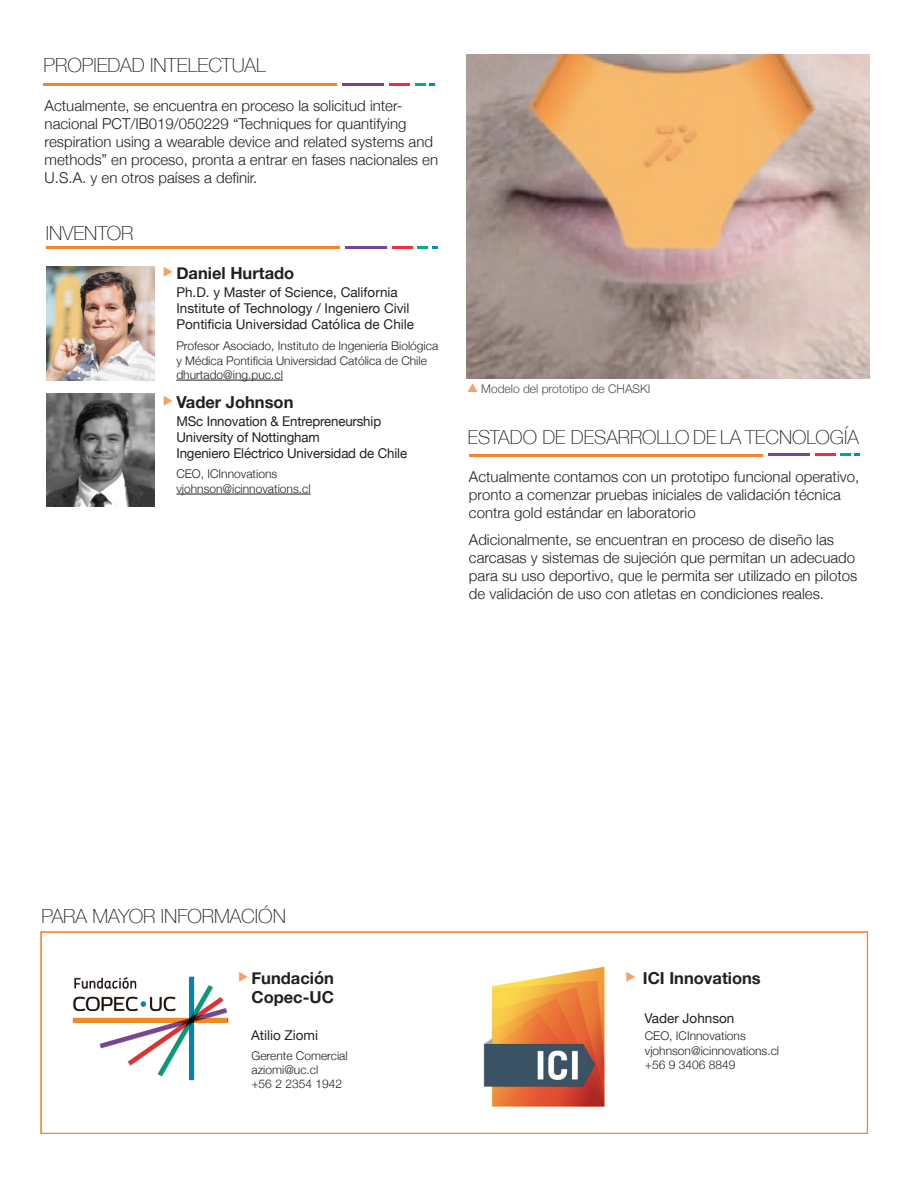
<style>
.page{position:relative;width:918px;height:1188px;background:#fff}
.page>*{position:absolute;margin:0;border:0;box-sizing:border-box;transform-origin:0 0}
.t1{font:100 19.5px "Helvetica Neue";color:#231f20}
.t2{font:100 19.35px "Helvetica Neue";color:#231f20;scale:.95 1}
.t3{font:700 16.5px/19.8px "Helvetica Neue";color:#231f20}
.t4{font:300 15px/18px "Helvetica Neue";color:#231f20}
.t5{font:13.5px/16.2px "Helvetica Neue";color:#231f20}
.t6{font:300 12px/14.4px "Helvetica Neue";color:#231f20}
.t7{font:300 12px "Helvetica Neue";color:#4d4d4f}
</style>
<div class="page">
<hr style="left:189px;top:977px;width:4px;height:103px;background:#0083be">
<svg style="left:74px;top:977px;width:153px;height:99px"></svg>
<hr style="left:176px;top:380px;width:107px;height:1px;background:#231f20">
<hr style="left:176px;top:494px;width:135px;height:1px;background:#231f20">
<img style="left:46px;top:266px;width:109px;height:114px">
<img style="left:46px;top:393px;width:109px;height:114px">
<div style="left:40px;top:932px;width:828px;height:202px;border:1px solid #f58432"></div>
<hr style="left:469px;top:454px;width:293px;height:2px;background:#f58432">
<hr style="left:768px;top:454px;width:41px;height:2px;background:#77439a">
<hr style="left:815px;top:453px;width:20px;height:3px;background:#ee303c">
<svg style="left:840px;top:453px;width:20px;height:3px"></svg>
<hr style="left:46px;top:246px;width:293px;height:3px;background:#f58432">
<hr style="left:345px;top:246px;width:41px;height:3px;background:#77439a">
<hr style="left:392px;top:246px;width:21px;height:3px;background:#ee303c">
<svg style="left:417px;top:246px;width:20px;height:3px"></svg>
<img style="left:483px;top:967px;width:123px;height:141px">
<img style="left:466px;top:54px;width:404px;height:324px">
<hr style="left:44px;top:83px;width:293px;height:2px;background:#f58432">
<hr style="left:343px;top:83px;width:41px;height:2px;background:#77439a">
<hr style="left:390px;top:83px;width:20px;height:2px;background:#ee303c">
<svg style="left:415px;top:83px;width:20px;height:2px"></svg>
<p class="t1" style="left:44px;top:51px;width:224px">PROPIEDAD INTELECTUAL</p>
<p class="t4" style="left:45px;top:95px;width:395px">Actualmente, se encuentra en proceso la solicitud inter&shy;nacional PCT/IB019/050229 “Techniques for quantifying respiration using a wearable device and related systems and methods” en proceso, pronta a entrar en fases nacionales en U.S.A. y en otros países a definir.</p>
<p class="t1" style="left:46px;top:218px;width:89px">INVENTOR</p>
<p class="t3" style="left:176px;top:264px;width:119px">Daniel Hurtado</p>
<p class="t5" style="left:176px;top:285px;width:239px">Ph.D. y Master of Science, California<br>Institute of Technology / Ingeniero Civil<br>Pontificia Universidad Católica de Chile</p>
<p class="t6" style="left:176px;top:338px;width:263px">Profesor Asociado, Instituto de Ingeniería Biológica y Médica Pontificia Universidad Católica de Chile</p>
<p class="t6" style="left:176px;top:367px;width:108px">dhurtado@ing.puc.cl</p>
<p class="t3" style="left:176px;top:392px;width:119px">Vader Johnson</p>
<p class="t5" style="left:176px;top:413px;width:232px">MSc Innovation &amp; Entrepreneurship<br>University of Nottingham<br>Ingeniero Eléctrico Universidad de Chile</p>
<p class="t6" style="left:176px;top:466px;width:102px">CEO, ICInnovations</p>
<p class="t6" style="left:176px;top:480px;width:136px">vjohnson@icinnovations.cl</p>
<p class="t7" style="left:481px;top:379px;width:171px">Modelo del prototipo de CHASKI</p>
<p class="t2" style="left:468px;top:422px;width:413px">ESTADO DE DESARROLLO DE LA TECNOLOGÍA</p>
<p class="t4" style="left:469px;top:467px;width:392px">Actualmente contamos con un prototipo funcional operativo, pronto a comenzar pruebas iniciales de validación técnica contra gold estándar en laboratorio</p>
<p class="t4" style="left:469px;top:529px;width:390px">Adicionalmente, se encuentran en proceso de diseño las carcasas y sistemas de sujeción que permitan un adecuado para su uso deportivo, que le permita ser utilizado en pilotos de validación de uso con atletas en condiciones reales.</p>
<p class="t1" style="left:42px;top:902px;width:246px">PARA MAYOR INFORMACIÓN</p>
<p class="t3" style="left:251px;top:968px;width:84px">Fundación<br>Copec-UC</p>
<p class="t3" style="left:643px;top:968px;width:119px">ICI Innovations</p>
<p class="t5" style="left:251px;top:1028px;width:69px">Atilio Ziomi</p>
<p class="t6" style="left:251px;top:1047px;width:98px">Gerente Comercial</p>
<p class="t6" style="left:251px;top:1062px;width:68px">aziomi@uc.cl</p>
<p class="t6" style="left:251px;top:1076px;width:92px">+56 2 2354 1942</p>
<p class="t5" style="left:644px;top:1011px;width:92px">Vader Johnson</p>
<p class="t6" style="left:645px;top:1028px;width:102px">CEO, ICInnovations</p>
<p class="t6" style="left:645px;top:1042px;width:136px">vjohnson@icinnovations.cl</p>
<p class="t6" style="left:645px;top:1057px;width:92px">+56 9 3406 8849</p>
</div>
